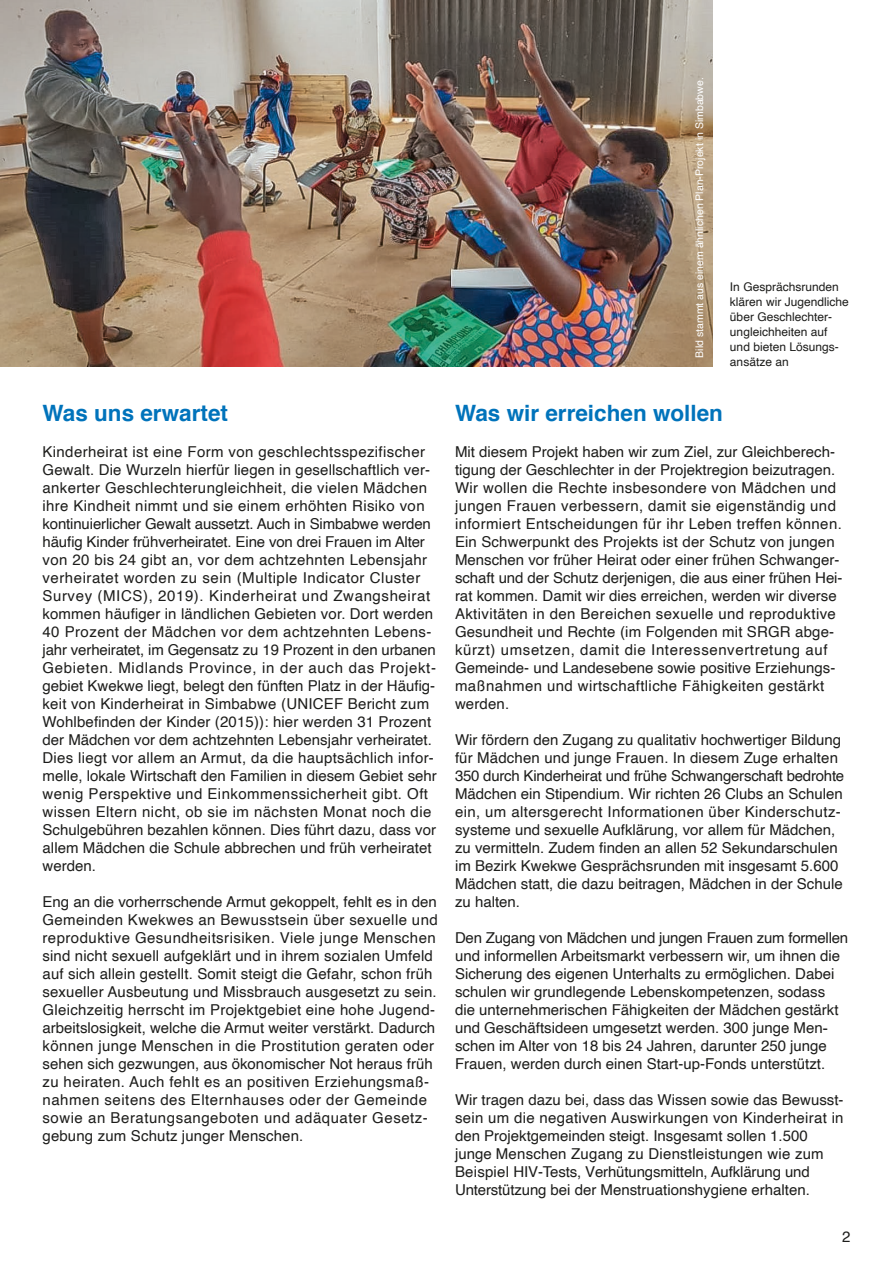
<style>
.page{position:relative;width:893px;height:1263px;background:#fff}
.page>*{position:absolute;margin:0;border:0;box-sizing:border-box;transform-origin:0 0}
.t1{font:700 22.5px "Helvetica";color:#0073bb}
.t2{font:15px/18px "Helvetica";letter-spacing:.01em;color:#1d1d1b}
.t3{font:12px/15px "Helvetica";color:#1d1d1b}
.t4{font:10.5px "Helvetica";color:#fff}
.s1{font-family:"Arial"}
</style>
<div class="page">
<img style="left:0;top:0;width:713px;height:367px">
<h1 class="t1" style="left:43px;top:394px;width:187px">Was uns erwartet</h1>
<p class="t2" style="left:43px;top:443px;width:396px">Kinderheirat ist eine Form von geschlechtsspezifischer Gewalt. Die Wurzeln hierfür liegen in gesellschaftlich ver&shy;ankerter Geschlechterungleichheit, die vielen Mädchen ihre Kindheit nimmt und sie einem erhöhten Risiko von kontinuierlicher Gewalt aussetzt. Auch in Simbabwe werden häufig Kinder frühverheiratet. Eine von drei Frauen im Alter von 20 bis 24 gibt an, vor dem achtzehnten Lebensjahr verheiratet worden zu sein (Multiple Indicator Cluster Survey (MICS), 2019). Kinderheirat und Zwangsheirat kommen häufiger in ländlichen Gebieten vor. Dort werden 40 Prozent der Mädchen vor dem achtzehnten Lebens&shy;jahr verheiratet, im Gegensatz zu 19 Prozent in den urbanen Gebieten. Midlands Province, in der auch das Projekt&shy;gebiet Kwekwe liegt, belegt den fünften Platz in der Häufig&shy;keit von Kinderheirat in Simbabwe (UNICEF Bericht zum Wohlbefinden der Kinder (2015)): hier werden 31 Prozent der Mädchen vor dem achtzehnten Lebensjahr verheiratet.<br>Dies liegt vor allem an Armut, da die hauptsächlich infor&shy;melle, lokale Wirtschaft den Familien in diesem Gebiet sehr wenig Perspektive und Einkommenssicherheit gibt. Oft wissen Eltern nicht, ob sie im nächsten Monat noch die Schulgebühren bezahlen können. Dies führt dazu, dass vor allem Mädchen die Schule abbrechen und früh verheiratet werden.</p>
<p class="t2" style="left:43px;top:893px;width:397px">Eng an die vorherrschende Armut gekoppelt, fehlt es in den Gemeinden Kwekwes an Bewusstsein über sexuelle und reproduktive Gesundheitsrisiken. Viele junge Menschen sind nicht sexuell aufgeklärt und in ihrem sozialen Umfeld auf sich allein gestellt. Somit steigt die Gefahr, schon früh sexueller Ausbeutung und Missbrauch ausgesetzt zu sein.<br>Gleichzeitig herrscht im Projektgebiet eine hohe Jugend&shy;arbeitslosigkeit, welche die Armut weiter verstärkt. Dadurch können junge Menschen in die Prostitution geraten oder sehen sich gezwungen, aus ökonomischer Not heraus früh zu heiraten. Auch fehlt es an positiven Erziehungsmaß&shy;nahmen seitens des Elternhauses oder der Gemeinde sowie an Beratungsangeboten und adäquater Gesetz&shy;gebung zum Schutz junger Menschen.</p>
<p class="t4" style="left:691px;top:358px;width:282px;rotate:-90deg">Bild stammt aus einem ähnlichen Plan-Projekt in Simbabwe.</p>
<p class="t3" style="left:730px;top:280px;width:120px">In Gesprächsrunden klären wir Jugendliche über Geschlechter&shy;ungleichheiten auf und bieten Lösungs&shy;ansätze an</p>
<h1 class="t1" style="left:455px;top:394px;width:270px">Was wir erreichen wollen</h1>
<p class="t2" style="left:455px;top:443px;width:389px">Mit diesem Projekt haben wir zum Ziel, zur Gleichberech&shy;tigung der Geschlechter in der Projektregion beizutragen.<br>Wir wollen die Rechte insbesondere von Mädchen und jungen Frauen verbessern, damit sie eigenständig und informiert Entscheidungen für ihr Leben treffen können.<br>Ein Schwerpunkt des Projekts ist der Schutz von jungen Menschen vor früher Heirat oder einer frühen Schwanger&shy;schaft und der Schutz derjenigen, die aus einer frühen Hei&shy;rat kommen. Damit wir dies erreichen, werden wir diverse Aktivitäten in den Bereichen sexuelle und reproduktive Gesundheit und Rechte (im Folgenden mit SRGR abge&shy;kürzt) umsetzen, damit die Interessenvertretung auf Gemeinde- und Landesebene sowie positive Erziehungs&shy;maßnahmen und wirtschaftliche Fähigkeiten gestärkt werden.</p>
<p class="t2" style="left:455px;top:731px;width:391px">Wir fördern den Zugang zu qualitativ hochwertiger Bildung für Mädchen und junge Frauen. In diesem Zuge erhalten 350 durch Kinderheirat und frühe Schwangerschaft bedrohte Mädchen ein Stipendium. Wir richten 26 Clubs an Schulen ein, um altersgerecht Informationen über Kinderschutz&shy;systeme und sexuelle Aufklärung, vor allem für Mädchen, zu vermitteln. Zudem finden an allen 52 Sekundarschulen im Bezirk Kwekwe Gesprächsrunden mit insgesamt 5.600<br>Mädchen statt, die dazu beitragen, Mädchen in der Schule zu halten.</p>
<p class="t2" style="left:455px;top:929px;width:395px">Den Zugang von Mädchen und jungen Frauen zum formellen und informellen Arbeitsmarkt verbessern wir, um ihnen die Sicherung des eigenen Unterhalts zu ermöglichen. Dabei schulen wir grundlegen<span class="s1">d</span>e Lebenskompetenzen, sodass die unternehmerischen Fähigkeiten der Mädchen gestärkt und Geschäftsideen umgesetzt werden. 300 junge Men&shy;schen im Alter von 18 bis 24 Jahren, darunter 250 junge Frauen, werden durch einen Start-up-Fonds unterstützt.</p>
<p class="t2" style="left:455px;top:1091px;width:390px">Wir tragen dazu bei, dass das Wissen sowie das Bewusst&shy;sein um die negativen Auswirkungen von Kinderheirat in den Projektgemeinden steigt. Insgesamt sollen 1.500 junge Menschen Zugang zu Dienstleistungen wie zum Beispiel HIV-Tests, Verhütungsmitteln, Aufklärung und Unterstützung bei der Menstruationshygiene erhalten.</p>
<p class="t2" style="left:842px;top:1228px;width:10px">2</p>
</div>
